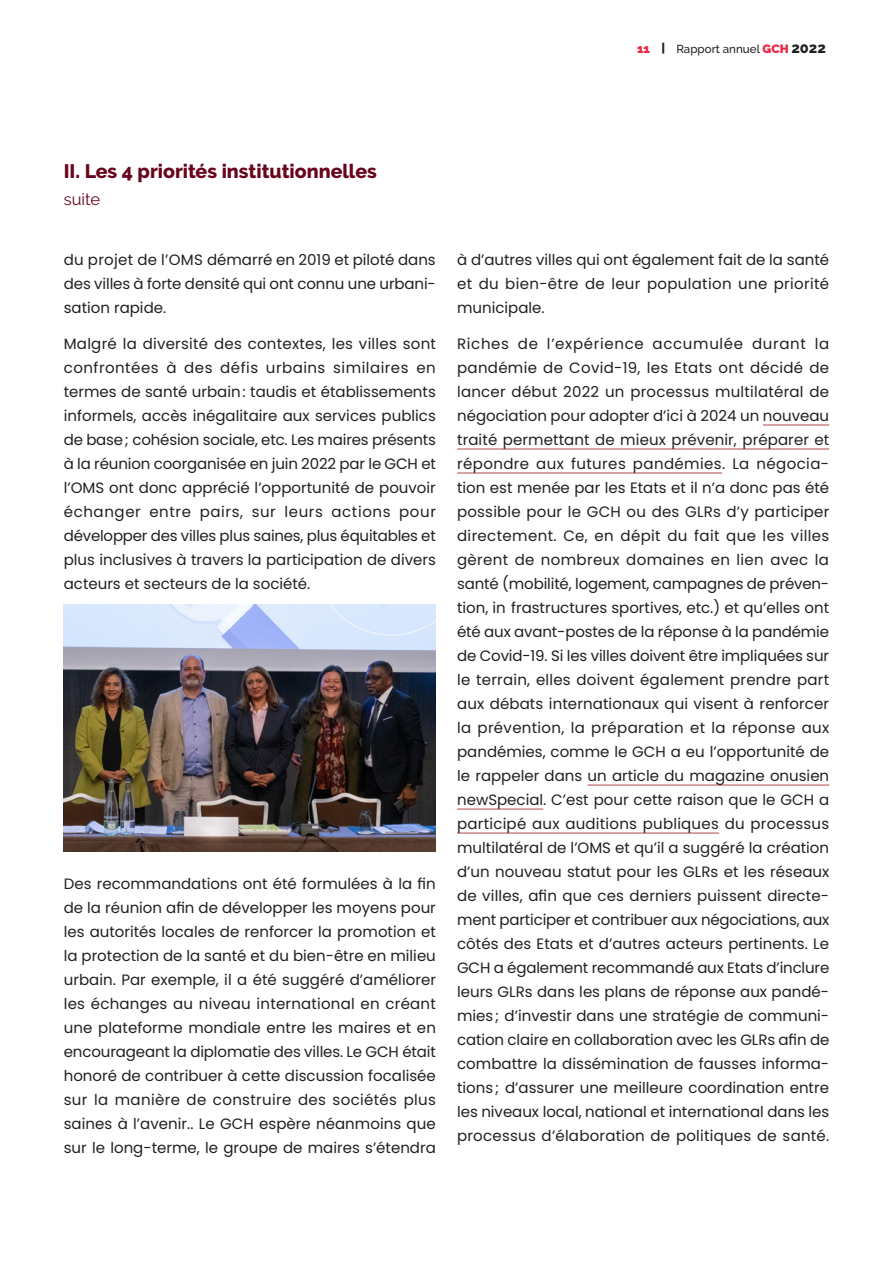
<style>
.page{position:relative;width:893px;height:1263px;background:#fff}
.page>*{position:absolute;margin:0;border:0;box-sizing:border-box;transform-origin:0 0}
.Heading_1{font:800 19.5px "Raleway";color:#68051c}
.Heading_1-2{font:16.5px "Raleway";color:#68051c}
.Body_text{font:15px/24px "Poppins";color:#231f20;text-align:justify}
.t1{font:500 11.55px "Raleway";color:#231f20}
.s1{font-weight:900;font-size:12px;color:#ed2744}
.s2{font-weight:900;font-size:12px}
.s3{font-weight:800;font-size:14.7px}
</style>
<div class="page">
<hr style="left:763px;top:425px;width:66px;height:1px;background:#af4947">
<hr style="left:457px;top:449px;width:372px;height:1px;background:#af4947">
<hr style="left:457px;top:473px;width:265px;height:1px;background:#af4947">
<hr style="left:588px;top:785px;width:241px;height:1px;background:#af4947">
<hr style="left:457px;top:809px;width:86px;height:1px;background:#af4947">
<hr style="left:457px;top:833px;width:262px;height:1px;background:#af4947">
<img style="left:64px;top:604px;width:372px;height:247px">
<p class="t1" style="left:637px;top:42px;width:190px"><span class="s1">11</span> <span class="s2">|</span> Rapport annuel <span class="s1">GCH</span> <span class="s3">2022</span></p>
<h1 class="Heading_1" style="left:64px;top:160px;width:315px">II. Les 4 priorités institutionnelles</h1>
<h1 class="Heading_1-2" style="left:64px;top:190px;width:38px">suite</h1>
<p class="Body_text" style="left:64px;top:248px;width:374px">du projet de l’OMS démarré en 2019 et piloté dans des villes à forte densité qui ont connu une urbani&shy;sation rapide.</p>
<p class="Body_text" style="left:64px;top:332px;width:374px">Malgré la diversité des contextes, les villes sont confrontées à des défis urbains similaires en termes de santé urbain: taudis et établissements informels, accès inégalitaire aux services publics de base; cohésion sociale, etc. Les maires présents à la réunion coorganisée en juin 2022 par le GCH et l’OMS ont donc apprécié l’opportunité de pouvoir échanger entre pairs, sur leurs actions pour développer des villes plus saines, plus équitables et plus inclusives à travers la participation de divers acteurs et secteurs de la société.</p>
<p class="Body_text" style="left:64px;top:872px;width:374px">Des recommandations ont été formulées à la fin de la réunion afin de développer les moyens pour les autorités locales de renforcer la promotion et la protection de la santé et du bien-être en milieu urbain. Par exemple, il a été suggéré d’améliorer les échanges au niveau international en créant une plateforme mondiale entre les maires et en encourageant la diplomatie des villes. Le GCH était honoré de contribuer à cette discussion focalisée sur la manière de construire des sociétés plus saines à l’avenir.. Le GCH espère néanmoins que sur le long-terme, le groupe de maires s’étendra</p>
<p class="Body_text" style="left:457px;top:248px;width:374px">à d’autres villes qui ont également fait de la santé et du bien-être de leur population une priorité municipale.</p>
<p class="Body_text" style="left:457px;top:332px;width:374px">Riches de l’expérience accumulée durant la pandémie de Covid-19, les Etats ont décidé de lancer début 2022 un processus multilatéral de négociation pour adopter d’ici à 2024 un nouveau traité permettant de mieux prévenir, préparer et répondre aux futures pandémies. La négocia&shy;tion est menée par les Etats et il n’a donc pas été possible pour le GCH ou des GLRs d’y participer directement. Ce, en dépit du fait que les villes gèrent de nombreux domaines en lien avec la santé (mobilité, logement, campagnes de préven&shy;tion, in frastructures sportives, etc.) et qu’elles ont été aux avant-postes de la réponse à la pandémie de Covid-19. Si les villes doivent être impliquées sur le terrain, elles doivent également prendre part aux débats internationaux qui visent à renforcer la prévention, la préparation et la réponse aux pandémies, comme le GCH a eu l’opportunité de le rappeler dans un article du magazine onusien newSpecial. C’est pour cette raison que le GCH a participé aux auditions publiques du processus multilatéral de l’OMS et qu’il a suggéré la création d’un nouveau statut pour les GLRs et les réseaux de villes, afin que ces derniers puissent directe&shy;ment participer et contribuer aux négociations, aux côtés des Etats et d’autres acteurs pertinents. Le GCH a également recommandé aux Etats d’inclure leurs GLRs dans les plans de réponse aux pandé&shy;mies; d’investir dans une stratégie de communi&shy;cation claire en collaboration avec les GLRs afin de combattre la dissémination de fausses informa&shy;tions; d’assurer une meilleure coordination entre les niveaux local, national et international dans les processus d’élaboration de politiques de santé.</p>
</div>
